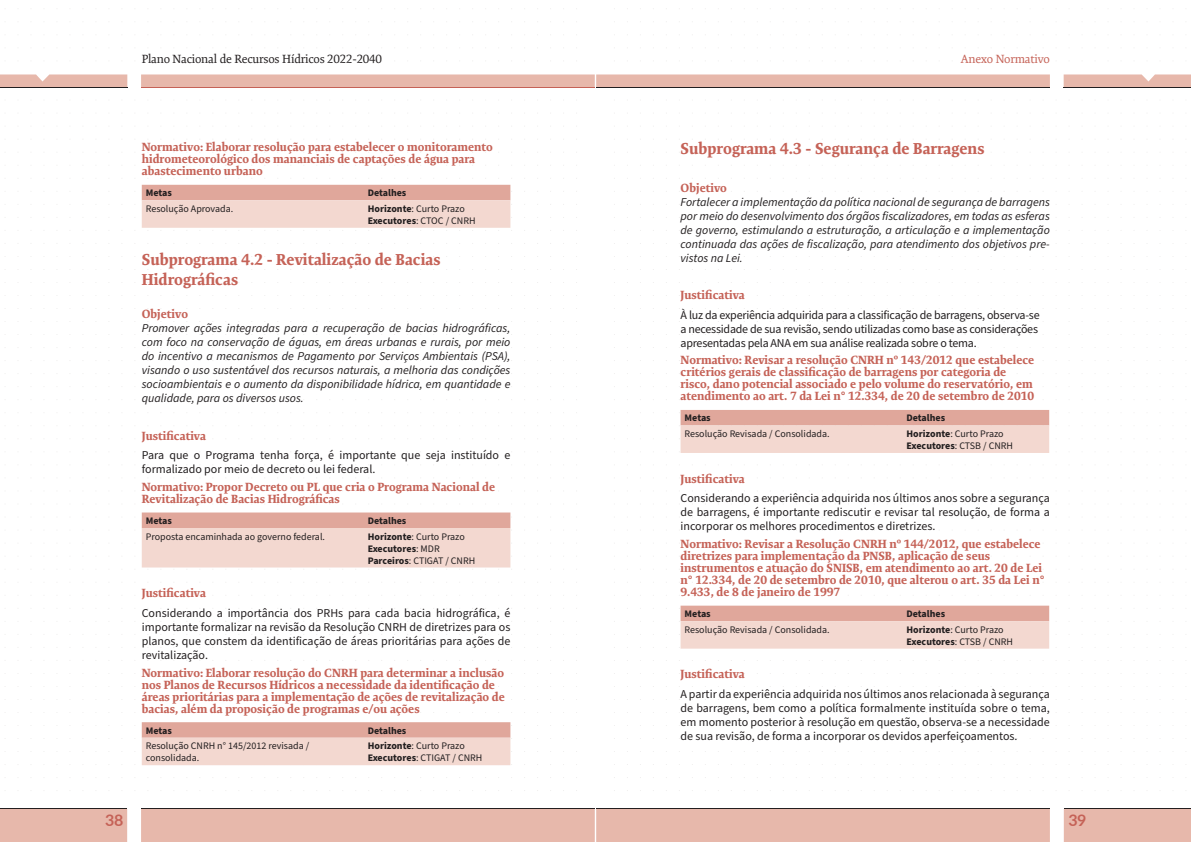
<style>
.page{position:relative;width:1191px;height:842px;background:#fff}
.page>*{position:absolute;margin:0;border:0;box-sizing:border-box;transform-origin:0 0}
.t1{font:700 16px/20px "Expo Serif Pro";color:#c56257}
.t2{font:700 16px "Lato";color:#c56257}
.t3{font:700 12px/12px "Expo Serif Pro";color:#c56257}
.t4{font:12px/14px "Source Sans Pro";letter-spacing:-.01em;color:#231f20;text-align:justify}
.t5{font:italic 12px/14px "Source Sans Pro";color:#231f20;text-align:justify}
.t6{font:12px "Expo Serif Pro";letter-spacing:-.02em;color:#231f20}
.t7{font:12px "Expo Serif Pro";letter-spacing:-.02em;color:#c56257}
.t8{font:10px/12px "Source Sans Pro";color:#231f20}
.t9{font:700 10px "Source Sans Pro";color:#231f20}
.s1{font-weight:700}
.s2{font-weight:400}
</style>
<div class="page">
<div style="left:141px;top:809px;width:454px;height:33px;background:#e7b8ab"></div>
<hr style="left:141px;top:808px;width:454px;height:1px;background:#231f20">
<div style="left:0;top:809px;width:127px;height:33px;background:#e7b8ab"></div>
<hr style="left:0;top:808px;width:127px;height:1px;background:#231f20">
<svg style="left:0;top:74px;width:127px;height:13px;background:#e8bcb0"></svg>
<hr style="left:0;top:87px;width:127px;height:1px;background:#231f20">
<svg style="left:141px;top:74px;width:454px;height:13px;background:#e7baae"></svg>
<hr style="left:141px;top:87px;width:454px;height:1px;background:#c56257">
<div style="left:596px;top:809px;width:454px;height:33px;background:#e7b8ab"></div>
<hr style="left:596px;top:808px;width:454px;height:1px;background:#231f20">
<div style="left:1063px;top:809px;width:128px;height:33px;background:#e7b8ab"></div>
<hr style="left:1063px;top:808px;width:128px;height:1px;background:#231f20">
<svg style="left:1063px;top:74px;width:128px;height:13px;background:#e8bcb0"></svg>
<hr style="left:1063px;top:87px;width:128px;height:1px;background:#231f20">
<svg style="left:596px;top:74px;width:454px;height:13px;background:#e7baae"></svg>
<hr style="left:596px;top:87px;width:454px;height:1px;background:#231f20">
<svg style="left:142px;top:185px;width:368px;height:46px;background:#edcac2"></svg>
<svg style="left:142px;top:512px;width:368px;height:58px;background:#eeccc4"></svg>
<svg style="left:142px;top:722px;width:368px;height:43px;background:#ecc6bd"></svg>
<svg style="left:679px;top:410px;width:370px;height:43px;background:#ecc7bd"></svg>
<svg style="left:679px;top:606px;width:370px;height:43px;background:#ecc7be"></svg>
<p class="t6" style="left:142px;top:52px;width:242px">Plano Nacional de Recursos Hídricos 2022-2040</p>
<p class="t7" style="left:961px;top:52px;width:90px">Anexo Normativo</p>
<p class="t3" style="left:142px;top:141px;width:352px">Normativo: Elaborar resolução para estabelecer o monitoramento hidrometeorológico dos mananciais de captações de água para abastecimento urbano</p>
<p class="t9" style="left:146px;top:186px;width:28px">Metas</p>
<p class="t9" style="left:368px;top:186px;width:40px">Detalhes</p>
<p class="t8" style="left:146px;top:203px;width:89px">Resolução Aprovada.</p>
<p class="t8" style="left:368px;top:203px;width:99px"><span class="s1">Horizonte</span>: Curto Prazo</p>
<p class="t9" style="left:368px;top:214px;width:109px">Executores<span class="s2">: CTOC / CNRH</span></p>
<p class="t1" style="left:142px;top:249px;width:300px">Subprograma 4.2 - Revitalização de Bacias<br>Hidrográficas</p>
<p class="t3" style="left:142px;top:308px;width:48px">Objetivo</p>
<p class="t5" style="left:142px;top:322px;width:370px">Promover ações integradas para a recuperação de bacias hidrográficas, com foco na conservação de águas, em áreas urbanas e rurais, por meio do incentivo a mecanismos de Pagamento por Serviços Ambientais (PSA), visando o uso sustentável dos recursos naturais, a melhoria das condições socioambientais e o aumento da disponibilidade hídrica, em quantidade e qualidade, para os diversos usos.</p>
<p class="t3" style="left:142px;top:429px;width:66px">Justificativa</p>
<p class="t4" style="left:142px;top:449px;width:370px">Para que o Programa tenha força, é importante que seja instituído e formalizado por meio de decreto ou lei federal.</p>
<p class="t3" style="left:142px;top:481px;width:355px">Normativo: Propor Decreto ou PL que cria o Programa Nacional de<br>Revitalização de Bacias Hidrográficas</p>
<p class="t9" style="left:146px;top:514px;width:28px">Metas</p>
<p class="t9" style="left:368px;top:514px;width:40px">Detalhes</p>
<p class="t8" style="left:146px;top:530px;width:181px">Proposta encaminhada ao governo federal.</p>
<p class="t8" style="left:368px;top:530px;width:99px"><span class="s1">Horizonte</span>: Curto Prazo</p>
<p class="t9" style="left:368px;top:541px;width:74px">Executores<span class="s2">: MDR</span></p>
<p class="t8" style="left:368px;top:554px;width:109px"><span class="s1">Parceiros</span>: CTIGAT / CNRH</p>
<p class="t3" style="left:142px;top:587px;width:66px">Justificativa</p>
<p class="t4" style="left:142px;top:606px;width:370px">Considerando a importância dos PRHs para cada bacia hidrográfica, é importante formalizar na revisão da Resolução CNRH de diretrizes para os planos, que constem da identificação de áreas prioritárias para ações de revitalização.</p>
<p class="t3" style="left:142px;top:666px;width:364px">Normativo: Elaborar resolução do CNRH para determinar a inclusão nos Planos de Recursos Hídricos a necessidade da identificação de áreas prioritárias para a implementação de ações de revitalização de bacias, além da proposição de programas e/ou ações</p>
<p class="t9" style="left:146px;top:724px;width:28px">Metas</p>
<p class="t9" style="left:368px;top:724px;width:40px">Detalhes</p>
<p class="t8" style="left:146px;top:740px;width:165px">Resolução CNRH n° 145/2012 revisada / consolidada.</p>
<p class="t8" style="left:368px;top:740px;width:99px"><span class="s1">Horizonte</span>: Curto Prazo</p>
<p class="t8" style="left:368px;top:752px;width:116px"><span class="s1">Executores</span>: CTIGAT / CNRH</p>
<p class="t1" style="left:680px;top:139px;width:305px">Subprograma 4.3 - Segurança de Barragens</p>
<p class="t3" style="left:680px;top:181px;width:48px">Objetivo</p>
<p class="t5" style="left:680px;top:195px;width:371px">Fortalecer a implementação da política nacional de segurança de barragens por meio do desenvolvimento dos órgãos fiscalizadores, em todas as esferas de governo, estimulando a estruturação, a articulação e a implementação continuada das ações de fiscalização, para atendimento dos objetivos pre&shy;vistos na Lei.</p>
<p class="t3" style="left:680px;top:289px;width:66px">Justificativa</p>
<p class="t4" style="left:680px;top:308px;width:360px;text-align:left">À luz da experiência adquirida para a classificação de barragens, observa-se a necessidade de sua revisão, sendo utilizadas como base as considerações apresentadas pela ANA em sua análise realizada sobre o tema.</p>
<p class="t3" style="left:680px;top:354px;width:355px">Normativo: Revisar a resolução CNRH nº 143/2012 que estabelece critérios gerais de classificação de barragens por categoria de risco, dano potencial associado e pelo volume do reservatório, em atendimento ao art. 7 da Lei n° 12.334, de 20 de setembro de 2010</p>
<p class="t9" style="left:684px;top:411px;width:28px">Metas</p>
<p class="t9" style="left:906px;top:411px;width:40px">Detalhes</p>
<p class="t8" style="left:684px;top:428px;width:147px">Resolução Revisada / Consolidada.</p>
<p class="t8" style="left:906px;top:428px;width:99px"><span class="s1">Horizonte</span>: Curto Prazo</p>
<p class="t9" style="left:906px;top:439px;width:108px">Executores<span class="s2">: CTSB / CNRH</span></p>
<p class="t3" style="left:680px;top:472px;width:66px">Justificativa</p>
<p class="t4" style="left:680px;top:492px;width:371px">Considerando a experiência adquirida nos últimos anos sobre a segurança de barragens, é importante rediscutir e revisar tal resolução, de forma a incorporar os melhores procedimentos e diretrizes.</p>
<p class="t3" style="left:680px;top:538px;width:365px">Normativo: Revisar a Resolução CNRH nº 144/2012, que estabelece diretrizes para implementação da PNSB, aplicação de seus instrumentos e atuação do SNISB, em atendimento ao art. 20 de Lei n° 12.334, de 20 de setembro de 2010, que alterou o art. 35 da Lei n° 9.433, de 8 de janeiro de 1997</p>
<p class="t9" style="left:684px;top:607px;width:28px">Metas</p>
<p class="t9" style="left:906px;top:607px;width:40px">Detalhes</p>
<p class="t8" style="left:684px;top:624px;width:147px">Resolução Revisada / Consolidada.</p>
<p class="t8" style="left:906px;top:624px;width:99px"><span class="s1">Horizonte</span>: Curto Prazo</p>
<p class="t9" style="left:906px;top:634px;width:108px">Executores<span class="s2">: CTSB / CNRH</span></p>
<p class="t3" style="left:680px;top:668px;width:66px">Justificativa</p>
<p class="t4" style="left:680px;top:687px;width:371px">A partir da experiência adquirida nos últimos anos relacionada à segurança de barragens, bem como a política formalmente instituída sobre o tema, em momento posterior à resolução em questão, observa-se a necessidade de sua revisão, de forma a incorporar os devidos aperfeiçoamentos.</p>
<h1 class="t2" style="left:105px;top:808px;width:20px">38</h1>
<h1 class="t2" style="left:1068px;top:808px;width:20px">39</h1>
</div>
